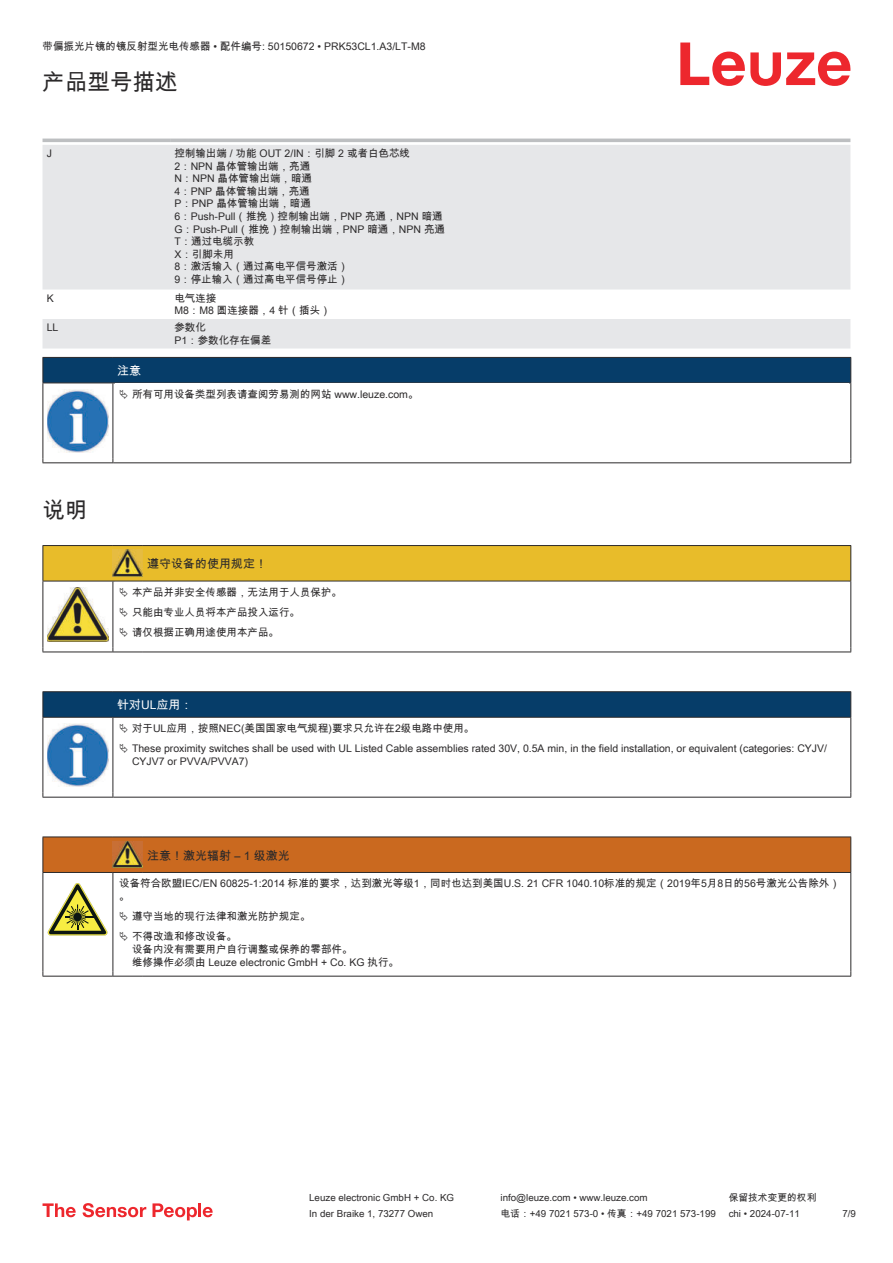
<style>
.page{position:relative;width:893px;height:1263px;background:#fff}
.page>*{position:absolute;margin:0;border:0;box-sizing:border-box;transform-origin:0 0}
.t1{font:22.5px "Arial Unicode MS";color:#2b292a}
.t2{font:12px "Arial Unicode MS";color:#2b292a}
.t3{font:12px "Arial Unicode MS";color:#fff}
.t4{font:10.5px/12.6px "Arial Unicode MS";color:#2b292a}
.t5{font:9.75px "Arial Unicode MS";color:#2b292a}
</style>
<div class="page">
<svg style="left:680px;top:43px;width:170px;height:43px"></svg>
<svg style="left:43px;top:138px;width:807px;height:1px"></svg>
<svg style="left:43px;top:145px;width:807px;height:203px;background:#e9eaec"></svg>
<hr style="left:43px;top:139px;width:127px;height:3px;background:#bdbfc1">
<hr style="left:170px;top:139px;width:680px;height:3px;background:#bdbfc1">
<svg style="left:43px;top:1203px;width:33px;height:14px"></svg>
<svg style="left:83px;top:1203px;width:63px;height:14px"></svg>
<svg style="left:153px;top:1203px;width:44px;height:17px"></svg>
<hr style="left:198px;top:1203px;width:3px;height:14px;background:#ed272d">
<svg style="left:203px;top:1207px;width:10px;height:10px"></svg>
<hr style="left:43px;top:383px;width:70px;height:1px;background:#2b292a">
<svg style="left:43px;top:357px;width:808px;height:26px;background:#083c65"></svg>
<hr style="left:113px;top:383px;width:738px;height:1px;background:#2b292a">
<hr style="left:43px;top:383px;width:1px;height:75px;background:#2b292a">
<hr style="left:113px;top:383px;width:1px;height:75px;background:#2b292a">
<hr style="left:850px;top:383px;width:1px;height:75px;background:#2b292a">
<hr style="left:43px;top:462px;width:70px;height:1px;background:#2b292a">
<hr style="left:113px;top:462px;width:738px;height:1px;background:#2b292a">
<img style="left:47px;top:389px;width:61px;height:63px">
<hr style="left:43px;top:652px;width:70px;height:1px;background:#2b292a">
<hr style="left:113px;top:652px;width:30px;height:1px;background:#2b292a">
<hr style="left:143px;top:652px;width:708px;height:1px;background:#2b292a">
<svg style="left:44px;top:771px;width:806px;height:26px"></svg>
<hr style="left:43px;top:691px;width:70px;height:1px;background:#2b292a">
<hr style="left:113px;top:691px;width:738px;height:1px;background:#2b292a">
<hr style="left:43px;top:718px;width:1px;height:75px;background:#2b292a">
<hr style="left:113px;top:718px;width:1px;height:75px;background:#2b292a">
<hr style="left:850px;top:718px;width:1px;height:75px;background:#2b292a">
<hr style="left:43px;top:797px;width:70px;height:1px;background:#2b292a">
<hr style="left:113px;top:797px;width:738px;height:1px;background:#2b292a">
<img style="left:47px;top:771px;width:61px;height:15px">
<div style="left:44px;top:837px;width:806px;height:35px;background:#ca691f"></div>
<svg style="left:44px;top:873px;width:806px;height:103px"></svg>
<hr style="left:43px;top:836px;width:70px;height:1px;background:#2b292a">
<hr style="left:43px;top:837px;width:1px;height:35px;background:#2b292a">
<hr style="left:43px;top:872px;width:70px;height:1px;background:#2b292a">
<hr style="left:113px;top:836px;width:30px;height:1px;background:#2b292a">
<hr style="left:113px;top:872px;width:30px;height:1px;background:#2b292a">
<hr style="left:143px;top:836px;width:708px;height:1px;background:#2b292a">
<hr style="left:850px;top:837px;width:1px;height:35px;background:#2b292a">
<hr style="left:143px;top:872px;width:708px;height:1px;background:#2b292a">
<hr style="left:43px;top:873px;width:1px;height:99px;background:#2b292a">
<hr style="left:113px;top:873px;width:1px;height:99px;background:#2b292a">
<hr style="left:850px;top:873px;width:1px;height:99px;background:#2b292a">
<hr style="left:43px;top:976px;width:70px;height:1px;background:#2b292a">
<hr style="left:113px;top:976px;width:30px;height:1px;background:#2b292a">
<hr style="left:143px;top:976px;width:708px;height:1px;background:#2b292a">
<img style="left:113px;top:841px;width:30px;height:26px">
<svg style="left:47px;top:883px;width:60px;height:52px"></svg>
<svg style="left:115px;top:873px;width:734px;height:99px"></svg>
<svg style="left:43px;top:545px;width:808px;height:107px"></svg>
<svg style="left:43px;top:692px;width:808px;height:79px"></svg>
<svg style="left:120px;top:912px;width:8px;height:9px"></svg>
<svg style="left:120px;top:932px;width:8px;height:9px"></svg>
<p class="t4" style="left:43px;top:40px;width:385px">带偏振光片镜的镜反射型光电传感器 • 配件编号: 50150672 • PRK53CL1.A3/LT-M8</p>
<h1 class="t1" style="left:43px;top:66px;width:136px">产品型号描述</h1>
<p class="t4" style="left:47px;top:147px;width:7px">J</p>
<p class="t4" style="left:174px;top:147px;width:272px">控制输出端 / 功能 OUT 2/IN：引脚 2 或者白色芯线<br>2：NPN 晶体管输出端，亮通<br>N：NPN 晶体管输出端，暗通<br>4：PNP 晶体管输出端，亮通<br>P：PNP 晶体管输出端，暗通<br>6：Push-Pull（推挽）控制输出端，PNP 亮通，NPN 暗通<br>G：Push-Pull（推挽）控制输出端，PNP 暗通，NPN 亮通<br>T：通过电缆示教<br>X：引脚未用<br>8：激活输入（通过高电平信号激活）<br>9：停止输入（通过高电平信号停止）</p>
<p class="t4" style="left:47px;top:292px;width:9px">K</p>
<p class="t4" style="left:174px;top:291px;width:158px">电气连接<br>M8：M8 圆连接器，4 针（插头）</p>
<p class="t4" style="left:47px;top:321px;width:13px">LL</p>
<p class="t4" style="left:174px;top:321px;width:98px">参数化<br>P1：参数化存在偏差</p>
<p class="t3" style="left:117px;top:362px;width:25px">注意</p>
<p class="t4" style="left:132px;top:387px;width:288px">所有可用设备类型列表请查阅劳易测的网站 www.leuze.com。</p>
<h1 class="t1" style="left:43px;top:493px;width:46px">说明</h1>
<p class="t2" style="left:147px;top:555px;width:121px">遵守设备的使用规定！</p>
<p class="t4" style="left:132px;top:582px;width:211px;line-height:20.2px">本产品并非安全传感器，无法用于人员保护。只能由专业人员将本产品投入运行。<br>请仅根据正确用途使用本产品。</p>
<p class="t3" style="left:117px;top:696px;width:77px">针对UL应用：</p>
<p class="t4" style="left:132px;top:718px;width:697px;line-height:20.2px">对于UL应用，按照NEC(美国国家电气规程)要求只允许在2级电路中使用。<br>These proximity switches shall be used with UL Listed Cable assemblies rated 30V, 0.5A min, in the field installation, or equivalent (categories: CYJV/</p>
<p class="t4" style="left:132px;top:755px;width:118px">CYJV7 or PVVA/PVVA7)</p>
<p class="t2" style="left:147px;top:846px;width:144px">注意！激光辐射 – 1 级激光</p>
<p class="t4" style="left:119px;top:877px;width:722px">设备符合欧盟IEC/EN 60825-1:2014 标准的要求，达到激光等级1，同时也达到美国U.S. 21 CFR 1040.10标准的规定（2019年5月8日的56号激光公告除外）。</p>
<p class="t4" style="left:132px;top:906px;width:180px;line-height:20.2px">遵守当地的现行法律和激光防护规定。不得改造和修改设备。</p>
<p class="t4" style="left:132px;top:943px;width:268px">设备内没有需要用户自行调整或保养的零部件。<br>维修操作必须由 Leuze electronic GmbH + Co. KG 执行。</p>
<p class="t5" style="left:309px;top:1191px;width:146px">Leuze electronic GmbH + Co. KG</p>
<p class="t5" style="left:501px;top:1191px;width:149px">info@leuze.com • www.leuze.com</p>
<p class="t5" style="left:729px;top:1191px;width:89px">保留技术变更的权利</p>
<p class="t5" style="left:309px;top:1206px;width:126px">In der Braike 1, 73277 Owen</p>
<p class="t5" style="left:501px;top:1206px;width:217px">电话：+49 7021 573-0 • 传真：+49 7021 573-199</p>
<p class="t5" style="left:729px;top:1206px;width:73px">chi • 2024-07-11</p>
<p class="t5" style="left:842px;top:1206px;width:15px">7/9</p>
</div>
